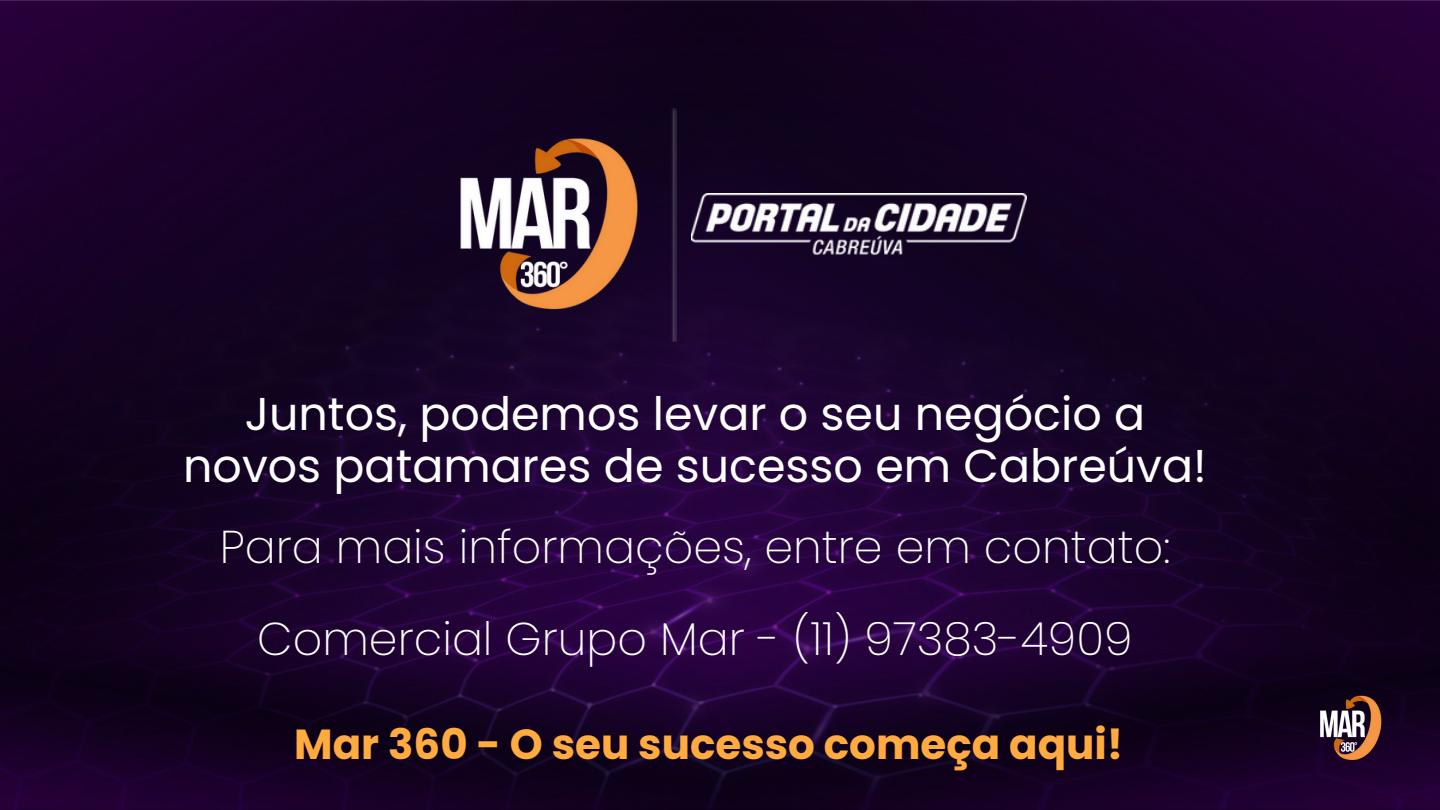
<style>
.page{position:relative;width:1440px;height:810px;background:#fff}
.page>*{position:absolute;margin:0;border:0;box-sizing:border-box;transform-origin:0 0}
.t1{font:200 46px "Poppins";color:#fff}
.t2{font:46px/52.4px "Poppins";color:#fff;text-align:center}
.t3{font:700 42px "Poppins";color:#ffab40}
</style>
<div class="page">
<img style="left:0;top:0;width:1440px;height:810px">
<img style="left:692px;top:193px;width:334px;height:65px">
<img style="left:670px;top:108px;width:6px;height:236px">
<img style="left:447px;top:126px;width:204px;height:191px">
<img style="left:1316px;top:692px;width:70px;height:70px">
<p class="t2" style="left:183px;top:388px;width:1025px">Juntos, podemos levar o seu negócio a novos patamares de sucesso em Cabreúva!</p>
<p class="t1" style="left:220px;top:515px;width:952px">Para mais informações, entre em contato:</p>
<h1 class="t1" style="left:257px;top:607px;width:877px">Comercial Grupo Mar - (11) 97383-4909</h1>
<p class="t3" style="left:294px;top:715px;width:831px">Mar 360 - O seu sucesso começa aqui!</p>
</div>
